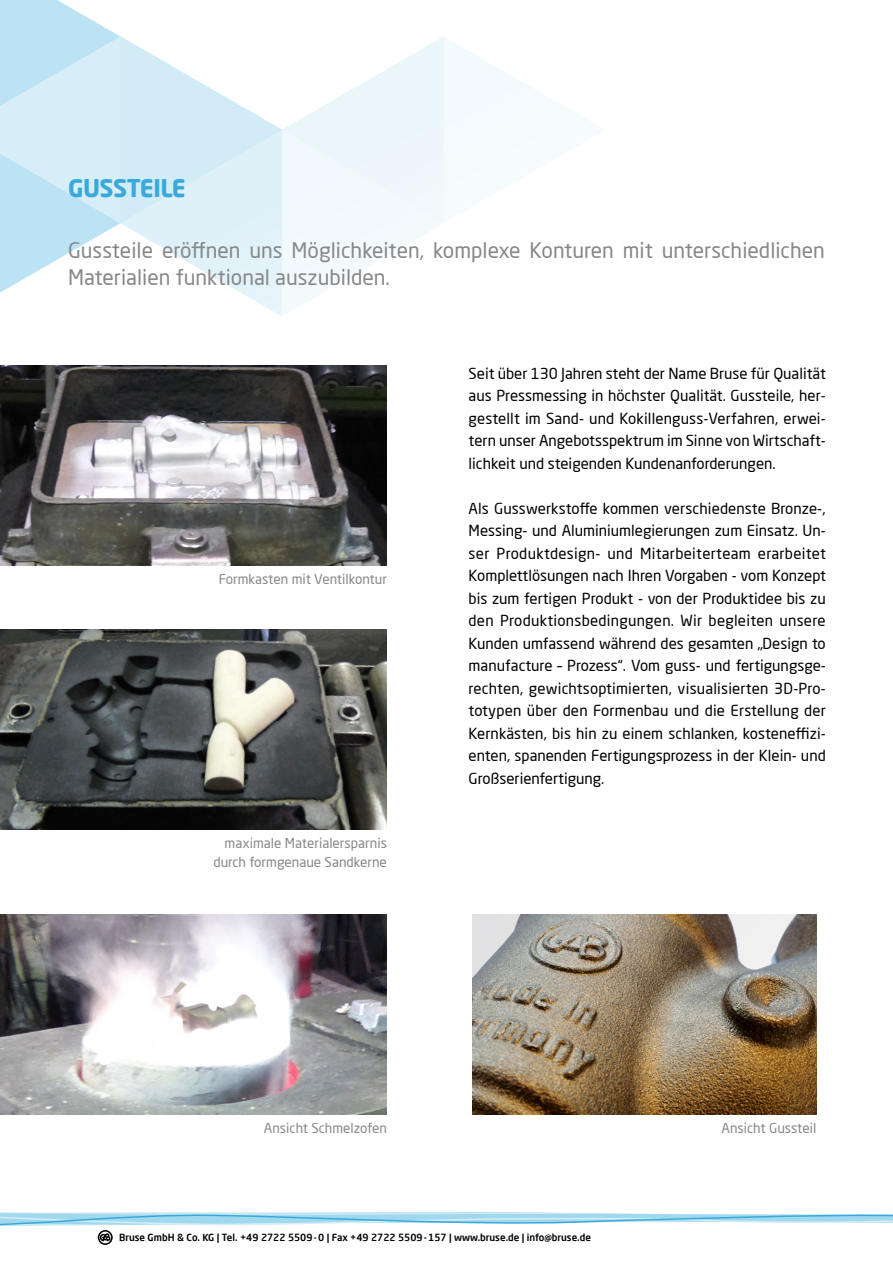
<style>
.page{position:relative;width:893px;height:1263px;background:#fff}
.page>*{position:absolute;margin:0;border:0;box-sizing:border-box;transform-origin:0 0}
.t1{font:700 24px "Neo Sans Pro";letter-spacing:-.02em;color:#39a9dc}
.t2{font:21px/27px "Neo Sans Pro";color:#87888a}
.t3{font:15px/22.5px "Neo Sans Pro";color:#000;text-align:justify}
.t4{font:13.5px/19.2px "Neo Sans Pro";color:#87888a;text-align:right}
.t5{font:500 9.75px "Neo Sans Pro";color:#000}
</style>
<div class="page">
<svg style="left:0;top:0;width:551px;height:316px"></svg>
<svg style="left:0;top:1211px;width:893px;height:34px"></svg>
<img style="left:0;top:629px;width:387px;height:200px">
<img style="left:0;top:914px;width:387px;height:200px">
<img style="left:0;top:366px;width:387px;height:200px">
<img style="left:472px;top:914px;width:344px;height:200px">
<h1 class="t1" style="left:68px;top:173px;width:119px">GUSSTEILE</h1>
<h2 class="t2" style="left:68px;top:237px;width:758px">Gussteile eröffnen uns Möglichkeiten, komplexe Konturen mit unterschiedlichen<br>Materialien funktional auszubilden.</h2>
<p class="t4" style="left:219px;top:570px;width:170px">Formkasten mit Ventilkontur</p>
<p class="t4" style="left:213px;top:833px;width:175px">maximale Materialersparnis durch formgenaue Sandkerne</p>
<p class="t3" style="left:469px;top:362px;width:359px">Seit über 130 Jahren steht der Name Bruse für Qualität aus Pressmessing in höchster Qualität. Gussteile, her&shy;gestellt im Sand- und Kokillenguss-Verfahren, erwei&shy;tern unser Angebotsspektrum im Sinne von Wirtschaft&shy;lichkeit und steigenden Kundenanforderungen.</p>
<p class="t3" style="left:469px;top:497px;width:359px">Als Gusswerkstoffe kommen verschiedenste Bronze-, Messing- und Aluminiumlegierungen zum Einsatz. Un&shy;ser Produktdesign- und Mitarbeiterteam erarbeitet Komplettlösungen nach Ihren Vorgaben - vom Konzept bis zum fertigen Produkt - von der Produktidee bis zu den Produktionsbedingungen. Wir begleiten unsere Kunden umfassend während des gesamten „Design to manufacture – Prozess“. Vom guss- und fertigungsge&shy;rechten, gewichtsoptimierten, visualisierten 3D-Pro&shy;totypen über den Formenbau und die Erstellung der Kernkästen, bis hin zu einem schlanken, kosteneffizi&shy;enten, spanenden Fertigungsprozess in der Klein- und Großserienfertigung.</p>
<p class="t4" style="left:264px;top:1118px;width:125px">Ansicht Schmelzofen</p>
<p class="t4" style="left:721px;top:1118px;width:96px">Ansicht Gussteil</p>
<p class="t5" style="left:119px;top:1231px;width:473px">Bruse GmbH &amp; Co. KG | Tel. +49 2722 5509-0 | Fax +49 2722 5509-157 | www.bruse.de | info@bruse.de</p>
</div>
